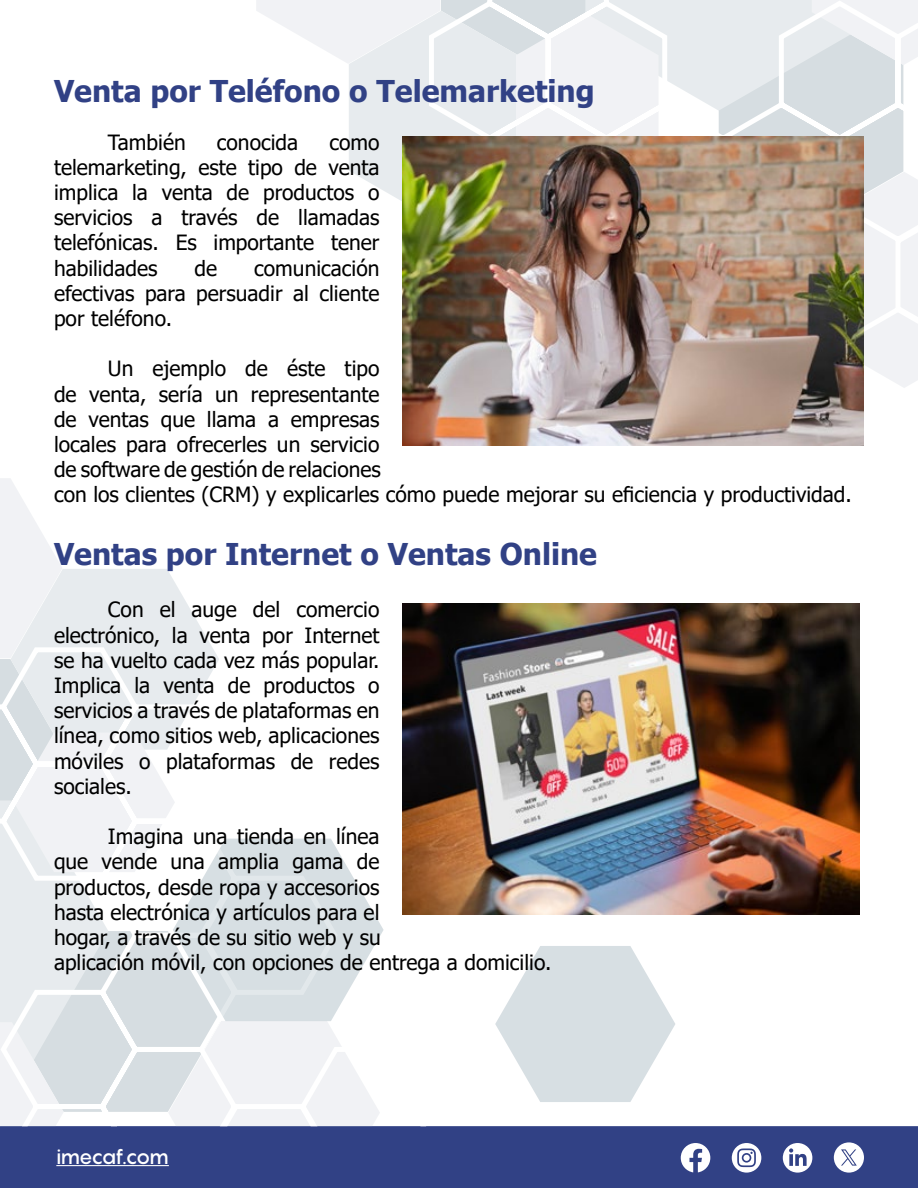
<style>
.page{position:relative;width:918px;height:1188px;background:#fff}
.page>*{position:absolute;margin:0;border:0;box-sizing:border-box;transform-origin:0 0}
.t1{font:700 30px "Tahoma";color:#314185}
.t2{font:21px/25.2px "Tahoma";color:#000;text-align:justify}
.t3{font:500 21px "Pangram";letter-spacing:-.075em;color:#fff}
</style>
<div class="page">
<svg style="left:256px;top:0;width:169px;height:201px"></svg>
<svg style="left:425px;top:0;width:493px;height:388px"></svg>
<div style="left:0;top:1126px;width:918px;height:62px;background:#314185;border:2px solid #314185"></div>
<svg style="left:917px;top:1126px;width:1px;height:62px"></svg>
<hr style="left:56px;top:1165px;width:113px;height:1px;background:#fff">
<svg style="left:681px;top:1143px;width:29px;height:29px"></svg>
<svg style="left:732px;top:1143px;width:29px;height:30px"></svg>
<svg style="left:783px;top:1143px;width:29px;height:30px"></svg>
<svg style="left:834px;top:1142px;width:30px;height:31px"></svg>
<svg style="left:495px;top:946px;width:180px;height:156px"></svg>
<svg style="left:0;top:478px;width:210px;height:165px"></svg>
<svg style="left:0;top:643px;width:441px;height:483px"></svg>
<img style="left:402px;top:136px;width:462px;height:310px">
<img style="left:402px;top:604px;width:457px;height:310px">
<h1 class="t1" style="left:54px;top:70px;width:542px">Venta por Teléfono o Telemarketing</h1>
<p class="t2" style="left:108px;top:130px;width:79px">También</p>
<p class="t2" style="left:217px;top:130px;width:83px">conocida</p>
<p class="t2" style="left:54px;top:130px;width:327px;text-indent:275px">como telemarketing, este tipo de venta implica la venta de productos o servicios a través de llamadas telefónicas. Es importante tener habilidades</p>
<p class="t2" style="left:54px;top:256px;width:327px;text-indent:200px">comunicación efectivas para persuadir al cliente por teléfono.</p>
<p class="t2" style="left:54px;top:357px;width:799px;text-align:left;text-indent:54px">Un ejemplo de éste tipo<br>de venta, sería un representante<br>de ventas que llama a empresas<br>locales para ofrecerles un servicio<br>de software de gestión de relaciones<br>con los clientes (CRM) y explicarles cómo puede mejorar su eficiencia y productividad.</p>
<p class="t2" style="left:195px;top:256px;width:24px">de</p>
<h1 class="t1" style="left:54px;top:533px;width:545px">Ventas por Internet o Ventas Online</h1>
<p class="t2" style="left:54px;top:598px;width:327px;text-indent:54px">Con el auge del comercio electrónico, la venta por Internet se ha vuelto cada vez más popular.<br>Implica la venta de productos o servicios a través de plataformas en línea, como sitios web, aplicaciones móviles o plataformas de redes sociales.</p>
<p class="t2" style="left:54px;top:825px;width:499px;text-align:left;text-indent:54px">Imagina una tienda en línea<br>que vende una amplia gama de<br>productos, desde ropa y accesorios<br>hasta electrónica y artículos para el<br>hogar, a través de su sitio web y su<br>aplicación móvil, con opciones de entrega a domicilio.</p>
<p class="t3" style="left:56px;top:1142px;width:114px">imecaf.com</p>
</div>
